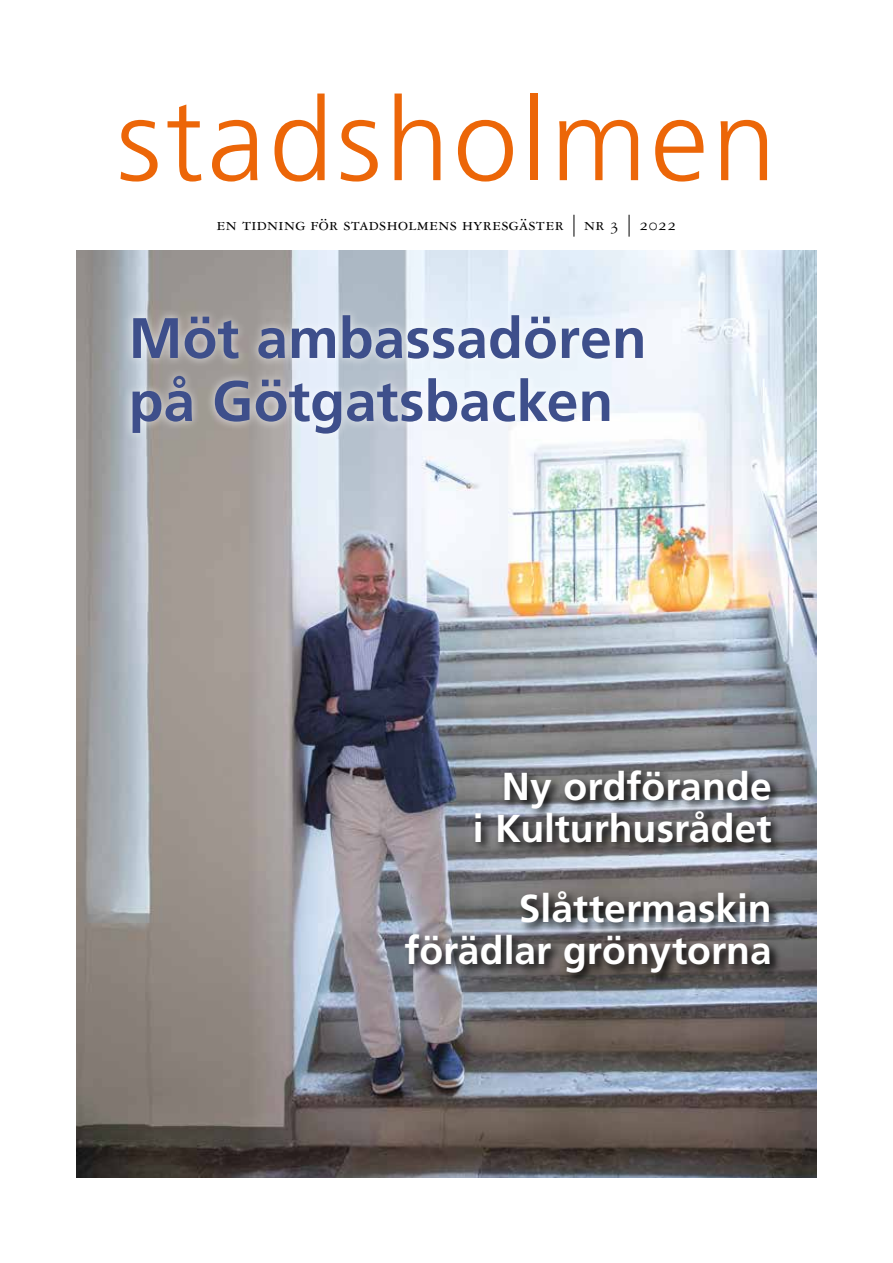
<style>
.page{position:relative;width:893px;height:1263px;background:#fff}
.page>*{position:absolute;margin:0;border:0;box-sizing:border-box;transform-origin:0 0}
.t1{font:300 115.5px "Frutiger";letter-spacing:.03em;color:#ec6608}
.t2{font:700 57px/63px "Frutiger";color:#3e4f8b}
.t3{font:700 39px/42px "Frutiger";color:#fff;text-align:right}
.t4{font:18px "Garamond 3 LT Std";letter-spacing:.02em;color:#000}
</style>
<div class="page">
<img style="left:76px;top:251px;width:740px;height:927px">
<svg style="left:574px;top:215px;width:1px;height:22px"></svg>
<svg style="left:629px;top:215px;width:1px;height:22px"></svg>
<div style="left:123px;top:306px;width:530px;height:137px;background:#fff;opacity:.75"></div>
<svg style="left:402px;top:767px;width:382px;height:218px"></svg>
<h1 class="t1" style="left:117px;top:75px;width:661px">stadsholmen</h1>
<p class="t4" style="left:217px;top:215px;width:461px">en tidning för stadsholmens hyresgäster nr 3 2022</p>
<h2 class="t2" style="left:129px;top:306px;width:520px">Möt ambassadören på Götgatsbacken</h2>
<p class="t3" style="left:473px;top:765px;width:300px">Ny ordförande<br>i Kulturhusrådet</p>
<p class="t3" style="left:404px;top:887px;width:369px">Slåttermaskin förädlar grönytorna</p>
</div>
